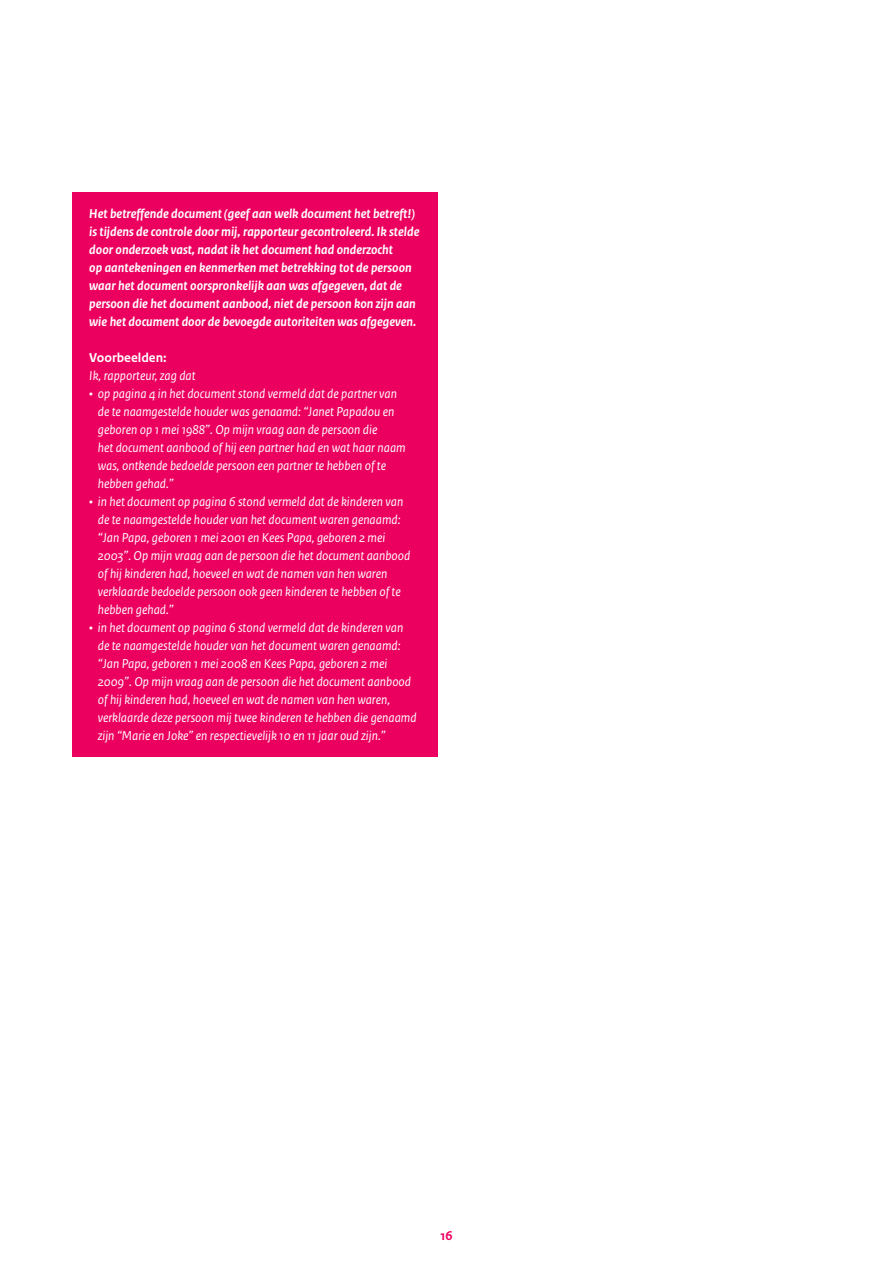
<style>
.page{position:relative;width:893px;height:1263px;background:#fff}
.page>*{position:absolute;margin:0;border:0;box-sizing:border-box;transform-origin:0 0}
.P_Kader_Blok_bullets{font:italic 13.5px/18px "Rijksoverheid Sans Text";color:#fff}
.P_Kader_Blok_Kop{font:italic 700 13.5px/18px "Rijksoverheid Sans Text";color:#fff}
.P_Kader_Blok_Kop_spacebefore_4mm{font:italic 13.5px/18px "Rijksoverheid Sans Text";color:#fff}
.t1{font:700 13.5px "Rijksoverheid Sans Text";color:#ec005f}
.s1{font-weight:700;font-style:normal}
.s2{font-style:normal}
</style>
<div class="page">
<div style="left:72px;top:192px;width:365px;height:151px;background:#ec005f"></div>
<div style="left:72px;top:336px;width:365px;height:61px;background:#ec005f"></div>
<div style="left:72px;top:372px;width:365px;height:133px;background:#ec005f"></div>
<div style="left:72px;top:480px;width:365px;height:151px;background:#ec005f"></div>
<div style="left:72px;top:606px;width:365px;height:151px;background:#ec005f"></div>
<p class="P_Kader_Blok_Kop" style="left:89px;top:205px;width:332px">Het betreffende document (geef aan welk document het betreft!) is tijdens de controle door mij, rapporteur gecontroleerd. Ik stelde door onderzoek vast, nadat ik het document had onderzocht<br>op aantekeningen en kenmerken met betrekking tot de persoon waar het document oorspronkelijk aan was afgegeven, dat de persoon die het document aanbood, niet de persoon kon zijn aan wie het document door de bevoegde autoriteiten was afgegeven.</p>
<p class="P_Kader_Blok_Kop_spacebefore_4mm" style="left:89px;top:349px;width:108px"><span class="s1">Voorbeelden:<br></span>Ik, rapporteur, zag dat</p>
<p class="P_Kader_Blok_bullets" style="left:98px;top:385px;width:309px;text-indent:-9px"><span class="s2">•</span> op pagina 4 in het document stond vermeld dat de partner van de te naamgestelde houder was genaamd: “Janet Papadou en geboren op 1 mei 1988”. Op mijn vraag aan de persoon die<br>het document aanbood of hij een partner had en wat haar naam was, ontkende bedoelde persoon een partner te hebben of te hebben gehad.”</p>
<p class="P_Kader_Blok_bullets" style="left:98px;top:493px;width:314px;text-indent:-9px"><span class="s2">•</span> in het document op pagina 6 stond vermeld dat de kinderen van de te naamgestelde houder van het document waren genaamd: “Jan Papa, geboren 1 mei 2001 en Kees Papa, geboren 2 mei 2003”. Op mijn vraag aan de persoon die het document aanbood of hij kinderen had, hoeveel en wat de namen van hen waren verklaarde bedoelde persoon ook geen kinderen te hebben of te hebben gehad.”</p>
<p class="P_Kader_Blok_bullets" style="left:98px;top:619px;width:320px;text-indent:-9px"><span class="s2">•</span> in het document op pagina 6 stond vermeld dat de kinderen van de te naamgestelde houder van het document waren genaamd: “Jan Papa, geboren 1 mei 2008 en Kees Papa, geboren 2 mei 2009”. Op mijn vraag aan de persoon die het document aanbood of hij kinderen had, hoeveel en wat de namen van hen waren, verklaarde deze persoon mij twee kinderen te hebben die genaamd zijn “Marie en Joke” en respectievelijk 10 en 11 jaar oud zijn.”</p>
<p class="t1" style="left:440px;top:1228px;width:14px">16</p>
</div>
